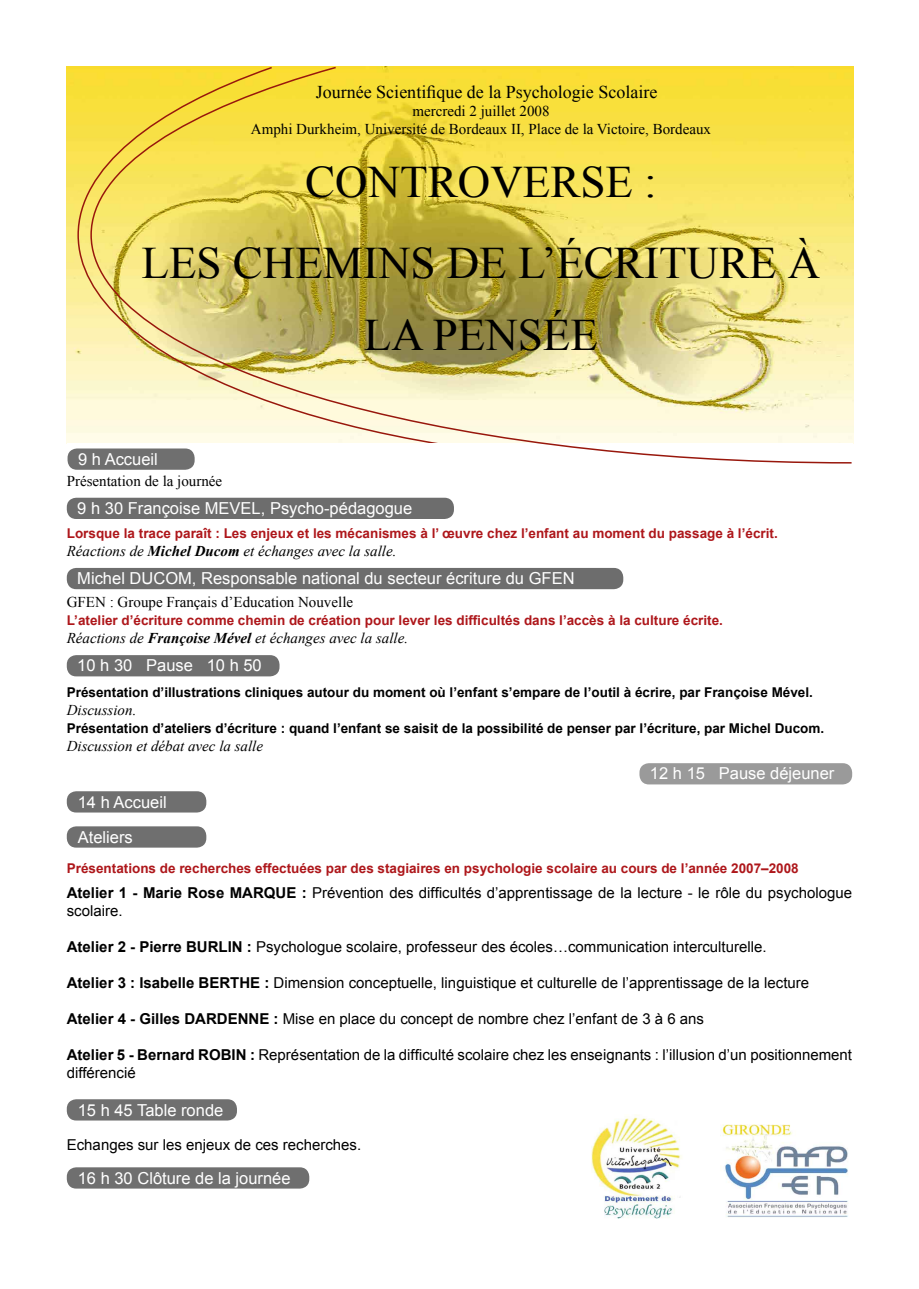
<style>
.page{position:relative;width:919px;height:1289px;background:#fff}
.page>*{position:absolute;margin:0;border:0;box-sizing:border-box;transform-origin:0 0}
.t1{font:45px/81px "Times New Roman";color:#000;text-align:center}
.t2{font:18px "Times New Roman";color:#000}
.t3{font:16.5px/35.1px "Arial";color:#fff}
.t4{font:15px/18px "Arial";color:#000}
.t5{font:15px/18px "Times New Roman";color:#000;text-align:center}
.t6{font:italic 15px "Times New Roman";color:#000}
.t7{font:700 13.5px "Arial";color:#ae171b}
.t8{font:700 13.5px "Arial";color:#000}
.s1{font-weight:700}
</style>
<div class="page">
<svg style="left:77px;top:66px;width:13px;height:377px;background:#f8e583"></svg>
<svg style="left:90px;top:66px;width:763px;height:398px;background:#e7d776"></svg>
<div style="left:68px;top:448px;width:127px;height:22px;background:#6f6f6f;border-radius:9px"></div>
<div style="left:67px;top:497px;width:387px;height:22px;background:#6d6d6d;border-radius:9px"></div>
<div style="left:67px;top:568px;width:556px;height:21px;background:#6d6d6d;border-radius:9px"></div>
<div style="left:67px;top:791px;width:139px;height:21px;background:#6f6f6f;border-radius:9px"></div>
<div style="left:67px;top:826px;width:139px;height:21px;background:#6f6f6f;border-radius:9px"></div>
<div style="left:67px;top:655px;width:212px;height:21px;background:#6f6f6f;border-radius:9px"></div>
<div style="left:639px;top:763px;width:213px;height:21px;background:#9a9a9a;border-radius:9px"></div>
<div style="left:67px;top:1099px;width:170px;height:21px;background:#6f6f6f;border-radius:9px"></div>
<div style="left:67px;top:1167px;width:242px;height:21px;background:#6f6f6f;border-radius:9px"></div>
<img style="left:720px;top:1124px;width:128px;height:93px">
<img style="left:591px;top:1114px;width:91px;height:105px">
<p class="t2" style="left:316px;top:80px;width:343px">Journée Scientifique de la Psychologie Scolaire</p>
<p class="t5" style="left:251px;top:102px;width:461px">mercredi 2 juillet 2008<br>Amphi Durkheim, Université de Bordeaux II, Place de la Victoire, Bordeaux</p>
<h1 class="t1" style="left:142px;top:141px;width:680px">Controvers e :<br>Les chemins de l’écriture à</h1>
<h1 class="t1" style="left:364px;top:294px;width:235px">la pensée</h1>
<p class="t3" style="left:78px;top:441px;width:81px">9 h Accueil</p>
<p class="t5" style="left:67px;top:472px;width:157px">Présentation de la journée</p>
<p class="t3" style="left:77px;top:491px;width:336px">9 h 30 Françoise MEVEL, Psycho-pédagogue</p>
<p class="t7" style="left:67px;top:524px;width:712px">Lorsque la trace paraît : Les enjeux et les mécanismes à l’ œuvre chez l’enfant au moment du passage à l’écrit.</p>
<p class="t6" style="left:67px;top:540px;width:331px">Réactions de <span class="s1">Michel Ducom</span> et échanges avec la salle.</p>
<p class="t3" style="left:77px;top:561px;width:498px">Michel DUCOM, Responsable national du secteur écriture du GFEN</p>
<p class="t5" style="left:67px;top:592px;width:288px">GFEN : Groupe Français d’Education Nouvelle</p>
<p class="t7" style="left:67px;top:611px;width:657px">L’atelier d’écriture comme chemin de création pour lever les difficultés dans l’accès à la culture écrite.</p>
<p class="t6" style="left:67px;top:627px;width:343px">Réactions de <span class="s1">Françoise Mével</span> et échanges avec la salle.</p>
<p class="t3" style="left:77px;top:648px;width:186px">10 h 30 Pause 10 h 50</p>
<p class="t8" style="left:67px;top:683px;width:747px">Présentation d’illustrations cliniques autour du moment où l’enfant s’empare de l’outil à écrire, par Françoise Mével.</p>
<p class="t6" style="left:67px;top:699px;width:71px">Discussion.</p>
<p class="t8" style="left:67px;top:719px;width:759px">Présentation d’ateliers d’écriture : quand l’enfant se saisit de la possibilité de penser par l’écriture, par Michel Ducom.</p>
<p class="t6" style="left:67px;top:735px;width:198px">Discussion et débat avec la salle</p>
<p class="t3" style="left:78px;top:784px;width:90px">14 h Accueil<br>Ateliers</p>
<p class="t3" style="left:650px;top:756px;width:186px">12 h 15 Pause déjeuner</p>
<p class="t7" style="left:67px;top:859px;width:733px">Présentations de recherches effectuées par des stagiaires en psychologie scolaire au cours de l’année 2007–2008</p>
<p class="t4" style="left:67px;top:883px;width:786px"><span class="s1">Atelier 1 - Marie Rose MARQUE :</span> Prévention des difficultés d’apprentissage de la lecture - le rôle du psychologue scolaire.</p>
<p class="t4" style="left:67px;top:937px;width:701px"><span class="s1">Atelier 2 - Pierre BURLIN :</span> Psychologue scolaire, professeur des écoles…communication interculturelle.</p>
<p class="t4" style="left:67px;top:973px;width:743px"><span class="s1">Atelier 3 : Isabelle BERTHE :</span> Dimension conceptuelle, linguistique et culturelle de l’apprentissage de la lecture</p>
<p class="t4" style="left:67px;top:1009px;width:638px"><span class="s1">Atelier 4 - Gilles DARDENNE :</span> Mise en place du concept de nombre chez l’enfant de 3 à 6 ans</p>
<p class="t4" style="left:67px;top:1045px;width:786px"><span class="s1">Atelier 5 - Bernard ROBIN :</span> Représentation de la difficulté scolaire chez les enseignants : l’illusion d’un positionnement différencié</p>
<p class="t3" style="left:78px;top:1092px;width:147px">15 h 45 Table ronde</p>
<p class="t4" style="left:67px;top:1135px;width:296px">Echanges sur les enjeux de ces recherches.</p>
<p class="t3" style="left:78px;top:1160px;width:214px">16 h 30 Clôture de la journée</p>
</div>
